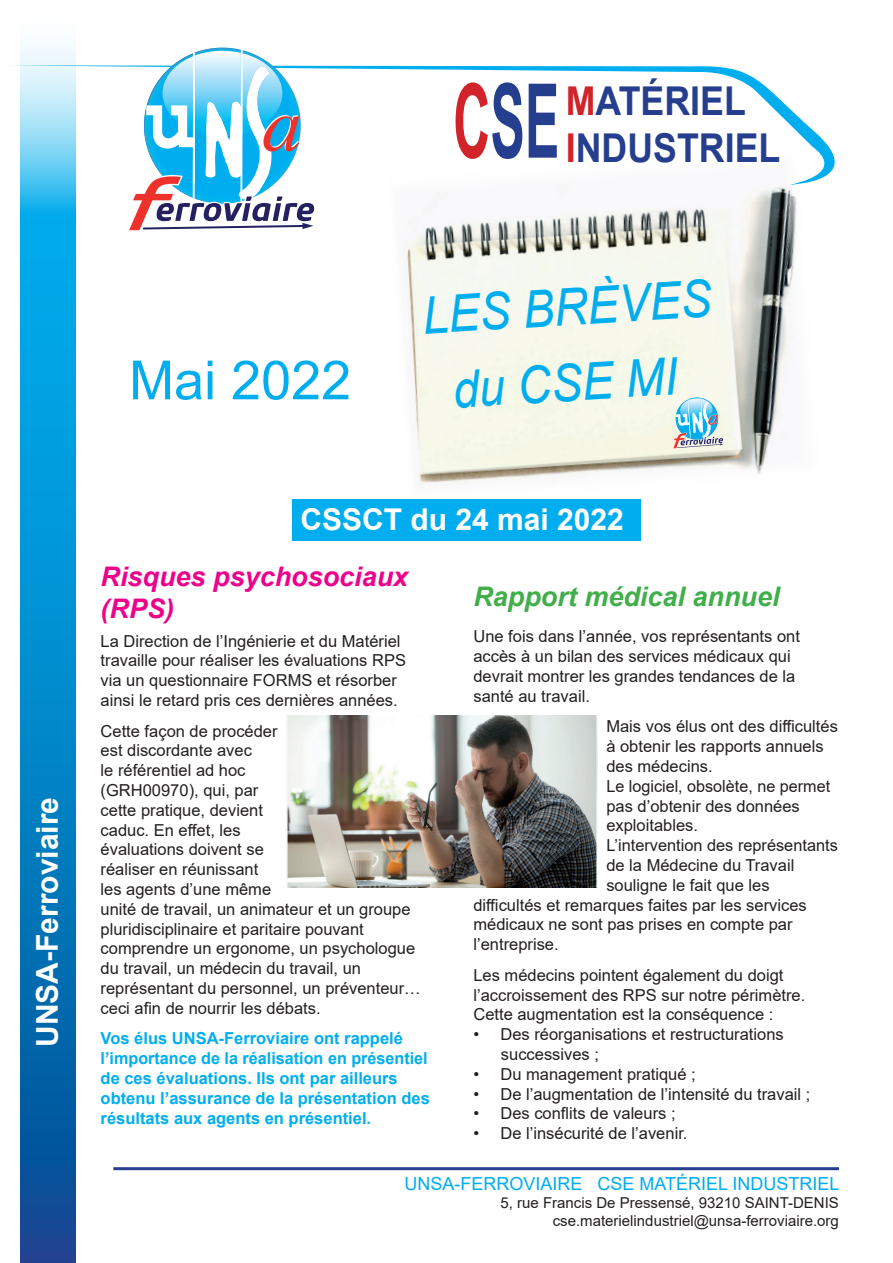
<style>
.page{position:relative;width:893px;height:1263px;background:#fff}
.page>*{position:absolute;margin:0;border:0;box-sizing:border-box;transform-origin:0 0}
.t1{font:700 103.35px "Arial";color:#253f8e;scale:.5 1}
.t2{font:54px "Arial";color:#00aeef}
.t3{font:italic 51.6px/75.8px "Arial";color:#00aeef;text-align:center;scale:.9 1}
.t4{font:700 39.75px/47.7px "Arial";color:#253f8e;scale:.9 1}
.t5{font:700 30px "Arial";color:#fff}
.t6{font:italic 700 27px/32.4px "Arial";color:#ed028c}
.t7{font:italic 700 27px "Arial";color:#40ae49}
.t8{font:18px "Arial";color:#00aeef}
.t9{font:16.5px/19.8px "Arial";color:#231f20}
.t10{font:700 16.5px/19.8px "Arial";color:#00aeef}
.t11{font:15px/18px "Arial";color:#231f20;text-align:right}
.s1{color:#d1232a}
</style>
<div class="page">
<img style="left:407px;top:186px;width:390px;height:298px">
<svg style="left:673px;top:397px;width:50px;height:52px;background:#a5cfdf"></svg>
<svg style="left:9px;top:64px;width:826px;height:121px"></svg>
<svg style="left:127px;top:48px;width:188px;height:183px"></svg>
<hr style="left:113px;top:1167px;width:726px;height:3px;background:#253f8e">
<svg style="left:21px;top:45px;width:55px;height:1218px;background:#168ecb"></svg>
<div style="left:292px;top:499px;width:349px;height:42px;background:#00aeef"></div>
<img style="left:286px;top:715px;width:312px;height:172px">
<h1 class="t1" style="left:453px;top:49px;width:214px"><span class="s1">C</span>SE</h1>
<h3 class="t4" style="left:566px;top:77px;width:240px"><span class="s1">M</span>ATÉRIEL<br><span class="s1">I</span>NDUSTRIEL</h3>
<h3 class="t5" style="left:26px;top:1047px;width:252px;rotate:-90deg">UNSA-Ferroviaire</h3>
<h2 class="t2" style="left:129px;top:343px;width:224px">Mai 2022</h2>
<h3 class="t3" style="left:420px;top:280px;width:323px;rotate:-4deg">LES BRÈVES du CSE MI</h3>
<h3 class="t5" style="left:300px;top:498px;width:325px">CSSCT du 24 mai 2022</h3>
<h3 class="t6" style="left:101px;top:561px;width:309px">Risques psychosociaux (RPS)</h3>
<p class="t9" style="left:101px;top:631px;width:307px">La Direction de l’Ingénierie et du Matériel travaille pour réaliser les évaluations RPS via un questionnaire FORMS et résorber ainsi le retard pris ces dernières années.</p>
<p class="t9" style="left:101px;top:721px;width:322px">Cette façon de procéder<br>est discordante avec<br>le référentiel ad hoc<br>(GRH00970), qui, par<br>cette pratique, devient<br>caduc. En effet, les<br>évaluations doivent se<br>réaliser en réunissant<br>les agents d’une même<br>unité de travail, un animateur et un groupe pluridisciplinaire et paritaire pouvant comprendre un ergonome, un psychologue du travail, un médecin du travail, un représentant du personnel, un préventeur… ceci afin de nourrir les débats.</p>
<p class="t10" style="left:101px;top:1029px;width:331px">Vos élus UNSA-Ferroviaire ont rappelé l’importance de la réalisation en présentiel de ces évaluations. Ils ont par ailleurs obtenu l’assurance de la présentation des résultats aux agents en présentiel.</p>
<h3 class="t7" style="left:473px;top:578px;width:308px">Rapport médical annuel</h3>
<p class="t9" style="left:473px;top:626px;width:328px">Une fois dans l’année, vos représentants ont accès à un bilan des services médicaux qui devrait montrer les grandes tendances de la santé au travail.</p>
<p class="t9" style="left:606px;top:716px;width:233px">Mais vos élus ont des difficultés</p>
<p class="t9" style="left:606px;top:736px;width:219px">à obtenir les rapports annuels</p>
<p class="t9" style="left:606px;top:756px;width:108px">des médecins.</p>
<p class="t9" style="left:606px;top:776px;width:225px">Le logiciel, obsolète, ne permet</p>
<p class="t9" style="left:606px;top:796px;width:195px">pas d’obtenir des données</p>
<p class="t9" style="left:606px;top:815px;width:93px">exploitables.</p>
<p class="t9" style="left:606px;top:835px;width:233px">L’intervention des représentants</p>
<p class="t9" style="left:606px;top:855px;width:190px">de la Médecine du Travail</p>
<p class="t9" style="left:606px;top:875px;width:165px">souligne le fait que les</p>
<p class="t9" style="left:473px;top:895px;width:335px">difficultés et remarques faites par les services</p>
<p class="t9" style="left:473px;top:914px;width:321px">médicaux ne sont pas prises en compte par</p>
<p class="t9" style="left:473px;top:934px;width:87px">l’entreprise.</p>
<p class="t9" style="left:473px;top:965px;width:333px">Les médecins pointent également du doigt l’accroissement des RPS sur notre périmètre.<br>Cette augmentation est la conséquence :</p>
<p class="t9" style="left:501px;top:1024px;width:284px;text-indent:-28px">• Des réorganisations et restructurations successives ;</p>
<p class="t9" style="left:473px;top:1064px;width:224px">• Du management pratiqué ;</p>
<p class="t9" style="left:473px;top:1084px;width:338px">• De l’augmentation de l’intensité du travail ;</p>
<p class="t9" style="left:473px;top:1103px;width:204px">• Des conflits de valeurs ;</p>
<p class="t9" style="left:473px;top:1123px;width:216px">• De l’insécurité de l’avenir.</p>
<p class="t8" style="left:405px;top:1171px;width:437px">UNSA-FERROVIAIRE CSE MATÉRIEL INDUSTRIEL</p>
<p class="t11" style="left:500px;top:1194px;width:340px">5, rue Francis De Pressensé, 93210 SAINT-DENIS cse.materielindustriel@unsa-ferroviaire.org</p>
</div>
